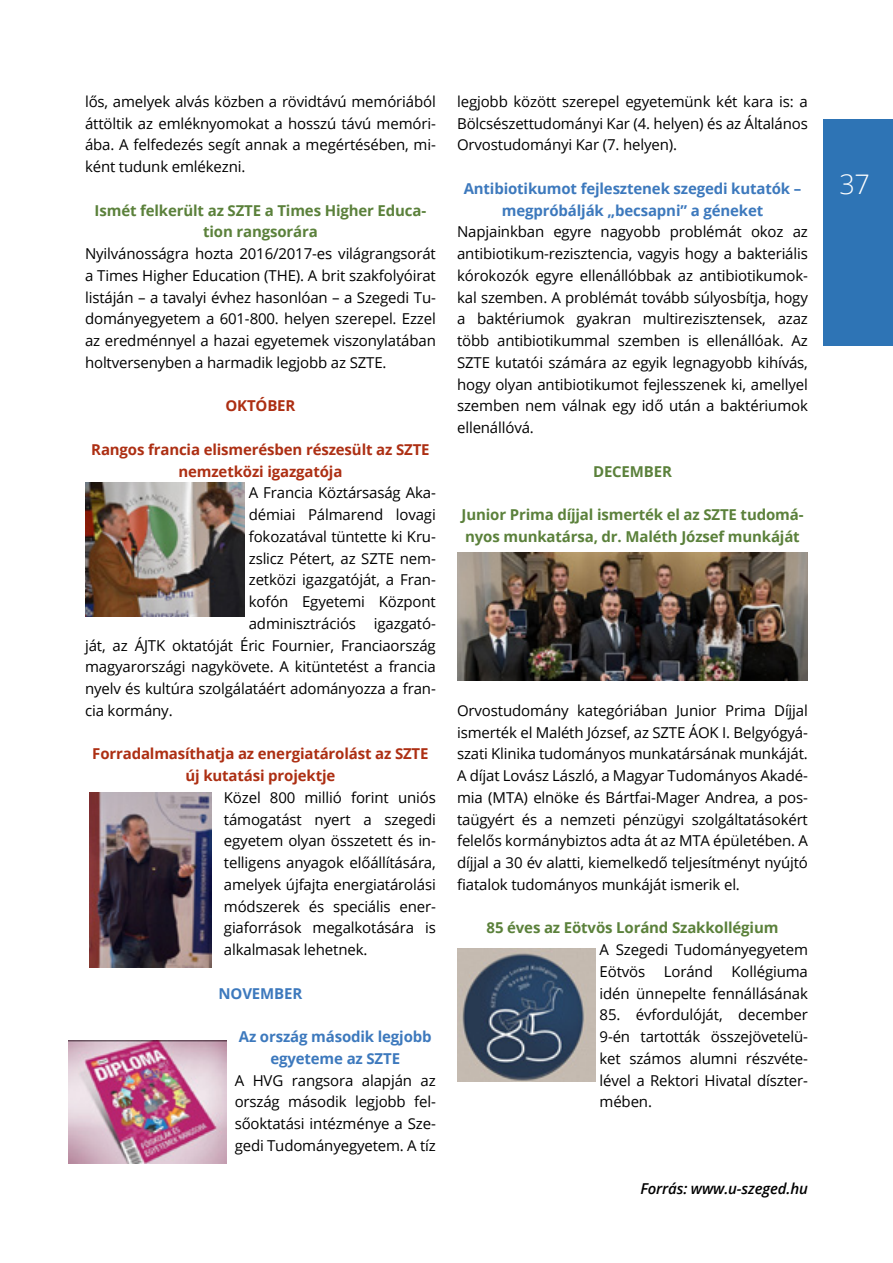
<style>
.page{position:relative;width:893px;height:1263px;background:#fff}
.page>*{position:absolute;margin:0;border:0;box-sizing:border-box;transform-origin:0 0}
.t1{font:300 27px "Open Sans";color:#fff}
.t2{font:15px/21.8px "Open Sans";letter-spacing:-.01em;color:#000;text-align:justify}
.t3{font:700 15px/21.8px "Open Sans";letter-spacing:-.01em;color:#5b813b;text-align:center}
.t4{font:700 15px/21.8px "Open Sans";letter-spacing:-.01em;color:#ad2f13;text-align:center}
.t5{font:700 15px/21.8px "Open Sans";letter-spacing:-.01em;color:#3d79bd;text-align:center}
.t6{font:italic 600 15px "Open Sans";letter-spacing:-.01em;color:#000}
</style>
<div class="page">
<div style="left:823px;top:119px;width:70px;height:227px;background:#2e74b5"></div>
<img style="left:85px;top:483px;width:160px;height:134px">
<img style="left:89px;top:793px;width:122px;height:175px">
<img style="left:457px;top:552px;width:351px;height:128px">
<img style="left:457px;top:948px;width:138px;height:134px">
<img style="left:68px;top:1040px;width:158px;height:123px">
<p class="t2" style="left:85px;top:90px;width:352px">lős, amelyek alvás közben a rövidtávú memóriából áttöltik az emléknyomokat a hosszú távú memóri&shy;ába. A felfedezés segít annak a megértésében, mi&shy;ként tudunk emlékezni.</p>
<p class="t3" style="left:95px;top:199px;width:333px">Ismét felkerült az SZTE a Times Higher Educa&shy;tion rangsorára</p>
<p class="t2" style="left:85px;top:242px;width:352px">Nyilvánosságra hozta 2016/2017-es világrangsorát a Times Higher Education (THE). A brit szakfolyóirat listáján – a tavalyi évhez hasonlóan – a Szegedi Tu&shy;dományegyetem a 601-800. helyen szerepel. Ezzel az eredménnyel a hazai egyetemek viszonylatában holtversenyben a harmadik legjobb az SZTE.</p>
<p class="t4" style="left:225px;top:395px;width:72px">Október</p>
<p class="t4" style="left:91px;top:438px;width:338px">Rangos francia elismerésben részesült az SZTE nemzetközi igazgatója</p>
<p class="t2" style="left:249px;top:482px;width:189px">A Francia Köztársaság Aka-</p>
<p class="t2" style="left:249px;top:503px;width:189px">démiai Pálmarend lovagi</p>
<p class="t2" style="left:249px;top:525px;width:189px">fokozatával tüntette ki Kru-</p>
<p class="t2" style="left:249px;top:547px;width:189px">zslicz Pétert, az SZTE nem-</p>
<p class="t2" style="left:249px;top:569px;width:189px">zetközi igazgatóját, a Fran-</p>
<p class="t2" style="left:249px;top:590px;width:189px">kofón Egyetemi Központ</p>
<p class="t2" style="left:249px;top:612px;width:189px">adminisztrációs igazgató-</p>
<p class="t2" style="left:85px;top:634px;width:352px">ját, az ÁJTK oktatóját Éric Fournier, Franciaország</p>
<p class="t2" style="left:85px;top:656px;width:352px">magyarországi nagykövete. A kitüntetést a francia</p>
<p class="t2" style="left:85px;top:677px;width:352px">nyelv és kultúra szolgálatáért adományozza a fran-</p>
<p class="t2" style="left:85px;top:699px;width:89px">cia kormány.</p>
<p class="t4" style="left:92px;top:743px;width:338px">Forradalmasíthatja az energiatárolást az SZTE új kutatási projektje</p>
<p class="t2" style="left:224px;top:786px;width:213px">Közel 800 millió forint uniós támogatást nyert a szegedi egyetem olyan összetett és in&shy;telligens anyagok előállítására, amelyek újfajta energiatárolási módszerek és speciális ener&shy;giaforrások megalkotására is alkalmasak lehetnek.</p>
<p class="t5" style="left:219px;top:982px;width:85px">November</p>
<p class="t5" style="left:239px;top:1025px;width:194px">Az ország második legjobb egyeteme az SZTE</p>
<p class="t2" style="left:235px;top:1069px;width:203px">A HVG rangsora alapján az ország második legjobb fel&shy;sőoktatási intézménye a Sze&shy;gedi Tudományegyetem. A tíz</p>
<p class="t2" style="left:457px;top:90px;width:352px">legjobb között szerepel egyetemünk két kara is: a Bölcsészettudományi Kar (4. helyen) és az Általános Orvostudományi Kar (7. helyen).</p>
<p class="t5" style="left:464px;top:177px;width:339px">Antibiotikumot fejlesztenek szegedi kutatók – megpróbálják „becsapni” a géneket</p>
<p class="t2" style="left:457px;top:221px;width:352px">Napjainkban egyre nagyobb problémát okoz az antibiotikum-rezisztencia, vagyis hogy a bakteriális kórokozók egyre ellenállóbbak az antibiotikumok&shy;kal szemben. A problémát tovább súlyosbítja, hogy a baktériumok gyakran multirezisztensek, azaz több antibiotikummal szemben is ellenállóak. Az SZTE kutatói számára az egyik legnagyobb kihívás, hogy olyan antibiotikumot fejlesszenek ki, amellyel szemben nem válnak egy idő után a baktériumok ellenállóvá.</p>
<p class="t3" style="left:593px;top:460px;width:80px">December</p>
<p class="t3" style="left:462px;top:503px;width:343px;text-align:left">Junior Prima díjjal ismerték el az SZTE tudomá&shy;nyos munkatársa, dr. Maléth József munkáját</p>
<p class="t2" style="left:457px;top:699px;width:352px">Orvostudomány kategóriában Junior Prima Díjjal ismerték el Maléth József, az SZTE ÁOK I. Belgyógyá&shy;szati Klinika tudományos munkatársának munkáját.<br>A díjat Lovász László, a Magyar Tudományos Akadé&shy;mia (MTA) elnöke és Bártfai-Mager Andrea, a pos&shy;taügyért és a nemzeti pénzügyi szolgáltatásokért felelős kormánybiztos adta át az MTA épületében. A díjjal a 30 év alatti, kiemelkedő teljesítményt nyújtó fiatalok tudományos munkáját ismerik el.</p>
<p class="t3" style="left:487px;top:917px;width:293px">85 éves az Eötvös Loránd Szakkollégium</p>
<p class="t2" style="left:600px;top:938px;width:210px">A Szegedi Tudományegyetem Eötvös Loránd Kollégiuma idén ünnepelte fennállásának</p>
<p class="t2" style="left:600px;top:1004px;width:210px">85. évfordulóját, december 9-én tartották összejövetelü&shy;ket számos alumni részvéte&shy;lével a Rektori Hivatal díszter&shy;mében.</p>
<p class="t6" style="left:640px;top:1179px;width:169px">Forrás: www.u-szeged.hu</p>
<h1 class="t1" style="left:839px;top:165px;width:32px">37</h1>
</div>
